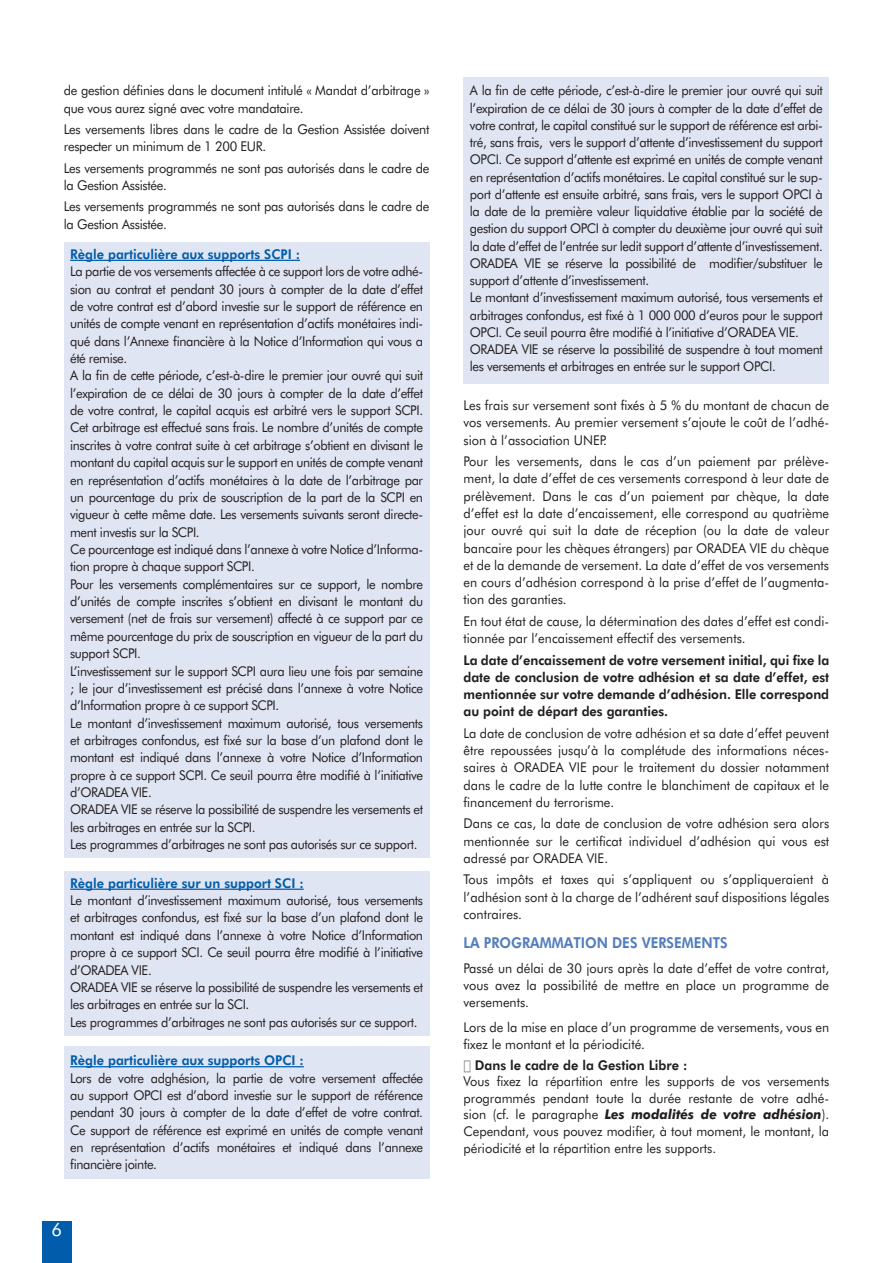
<style>
.page{position:relative;width:893px;height:1263px;background:#fff}
.page>*{position:absolute;margin:0;border:0;box-sizing:border-box;transform-origin:0 0}
.t1{font:18px "Futura BT";color:#fff}
.t2{font:800 15px "Futura BT";color:#517dbd;scale:.9 1}
.t3{font:13.5px/17.4px "Futura BT";letter-spacing:-.03em;color:#231f20;text-align:justify;scale:.95 1}
.t4{font:800 13.5px/17.2px "Futura BT";color:#231f20;text-align:justify;scale:.95 1}
.t5{font:13.5px/17.2px "Futura BT";color:#231f20;scale:.95 1}
.t6{font:800 13.5px "Futura BT";color:#015dab;scale:.95 1}
.s1{color:#808285}
.s2{font-weight:700;font-style:italic}
</style>
<div class="page">
<div style="left:43px;top:1221px;width:29px;height:42px;background:#015dab"></div>
<div style="left:64px;top:1046px;width:365px;height:133px;background:#e0e5f3"></div>
<div style="left:64px;top:871px;width:365px;height:165px;background:#e0e5f3"></div>
<div style="left:64px;top:242px;width:365px;height:616px;background:#e0e5f3"></div>
<div style="left:463px;top:77px;width:366px;height:307px;background:#e0e5f3"></div>
<hr style="left:70px;top:260px;width:230px;height:1px;background:#015dab">
<hr style="left:70px;top:888px;width:234px;height:2px;background:#015dab">
<hr style="left:70px;top:1066px;width:234px;height:1px;background:#015dab">
<p class="t3" style="left:64px;top:82px;width:386px">de gestion définies dans le document intitulé « Mandat d’arbitrage » que vous aurez signé avec votre mandataire.</p>
<p class="t3" style="left:64px;top:120px;width:386px">Les versements libres dans le cadre de la Gestion Assistée doivent respecter un minimum de 1 200 EUR.</p>
<p class="t3" style="left:64px;top:159px;width:386px">Les versements programmés ne sont pas autorisés dans le cadre de la Gestion Assistée.</p>
<p class="t3" style="left:64px;top:198px;width:386px">Les versements programmés ne sont pas autorisés dans le cadre de la Gestion Assistée.</p>
<p class="t6" style="left:70px;top:246px;width:243px">Règle particulière aux supports SCPI :</p>
<p class="t3" style="left:70px;top:263px;width:373px">La partie de vos versements affectée à ce support lors de votre adhé&shy;sion au contrat et pendant 30 jours à compter de la date d’effet de votre contrat est d’abord investie sur le support de référence en unités de compte venant en représentation d’actifs monétaires indi&shy;qué dans l’Annexe financière à la Notice d’Information qui vous a été remise.</p>
<p class="t3" style="left:70px;top:367px;width:373px">A la fin de cette période, c’est-à-dire le premier jour ouvré qui suit l’expiration de ce délai de 30 jours à compter de la date d’effet de votre contrat, le capital acquis est arbitré vers le support SCPI.<br>Cet arbitrage est effectué sans frais. Le nombre d’unités de compte inscrites à votre contrat suite à cet arbitrage s’obtient en divisant le montant du capital acquis sur le support en unités de compte venant en représentation d’actifs monétaires à la date de l’arbitrage par un pourcentage du prix de souscription de la part de la SCPI en vigueur à cette même date. Les versements suivants seront directe&shy;ment investis sur la SCPI.</p>
<p class="t3" style="left:70px;top:540px;width:373px">Ce pourcentage est indiqué dans l’annexe à votre Notice d’Informa&shy;tion propre à chaque support SCPI.</p>
<p class="t3" style="left:70px;top:575px;width:373px">Pour les versements complémentaires sur ce support, le nombre d’unités de compte inscrites s’obtient en divisant le montant du versement (net de frais sur versement) affecté à ce support par ce même pourcentage du prix de souscription en vigueur de la part du support SCPI.</p>
<p class="t3" style="left:70px;top:662px;width:373px">L’investissement sur le support SCPI aura lieu une fois par semaine ; le jour d’investissement est précisé dans l’annexe à votre Notice d’Information propre à ce support SCPI.</p>
<p class="t3" style="left:70px;top:714px;width:373px">Le montant d’investissement maximum autorisé, tous versements et arbitrages confondus, est fixé sur la base d’un plafond dont le montant est indiqué dans l’annexe à votre Notice d’Information propre à ce support SCPI. Ce seuil pourra être modifié à l’initiative d’ORADEA VIE.</p>
<p class="t3" style="left:70px;top:801px;width:373px">ORADEA VIE se réserve la possibilité de suspendre les versements et les arbitrages en entrée sur la SCPI.</p>
<p class="t3" style="left:70px;top:835px;width:367px">Les programmes d’arbitrages ne sont pas autorisés sur ce support.</p>
<p class="t6" style="left:70px;top:875px;width:247px">Règle particulière sur un support SCI :</p>
<p class="t3" style="left:70px;top:891px;width:373px">Le montant d’investissement maximum autorisé, tous versements et arbitrages confondus, est fixé sur la base d’un plafond dont le montant est indiqué dans l’annexe à votre Notice d’Information propre à ce support SCI. Ce seuil pourra être modifié à l’initiative d’ORADEA VIE.</p>
<p class="t3" style="left:70px;top:978px;width:373px">ORADEA VIE se réserve la possibilité de suspendre les versements et les arbitrages en entrée sur la SCI.</p>
<p class="t3" style="left:70px;top:1013px;width:367px">Les programmes d’arbitrages ne sont pas autorisés sur ce support.</p>
<p class="t6" style="left:70px;top:1052px;width:247px">Règle particulière aux supports OPCI :</p>
<p class="t3" style="left:70px;top:1069px;width:373px">Lors de votre adghésion, la partie de votre versement affectée au support OPCI est d’abord investie sur le support de référence pendant 30 jours à compter de la date d’effet de votre contrat.<br>Ce support de référence est exprimé en unités de compte venant en représentation d’actifs monétaires et indiqué dans l’annexe financière jointe.</p>
<h1 class="t1" style="left:51px;top:1219px;width:12px">6</h1>
<p class="t3" style="left:470px;top:82px;width:373px">A la fin de cette période, c’est-à-dire le premier jour ouvré qui suit l’expiration de ce délai de 30 jours à compter de la date d’effet de votre contrat, le capital constitué sur le support de référence est arbi&shy;tré, sans frais, vers le support d’attente d’investissement du support OPCI. Ce support d’attente est exprimé en unités de compte venant en représentation d’actifs monétaires. Le capital constitué sur le sup&shy;port d’attente est ensuite arbitré, sans frais, vers le support OPCI à la date de la première valeur liquidative établie par la société de gestion du support OPCI à compter du deuxième jour ouvré qui suit la date d’effet de l’entrée sur ledit support d’attente d’investissement.</p>
<p class="t3" style="left:470px;top:254px;width:373px">ORADEA VIE se réserve la possibilité de modifier/substituer le support d’attente d’investissement.</p>
<p class="t3" style="left:470px;top:289px;width:373px">Le montant d’investissement maximum autorisé, tous versements et arbitrages confondus, est fixé à 1 000 000 d’euros pour le support OPCI. Ce seuil pourra être modifié à l’initiative d’ORADEA VIE.</p>
<p class="t3" style="left:470px;top:341px;width:373px">ORADEA VIE se réserve la possibilité de suspendre à tout moment les versements et arbitrages en entrée sur le support OPCI.</p>
<p class="t3" style="left:463px;top:397px;width:386px">Les frais sur versement sont fixés à 5 % du montant de chacun de vos versements. Au premier versement s’ajoute le coût de l’adhé&shy;sion à l’association UNEP.</p>
<p class="t3" style="left:463px;top:453px;width:386px">Pour les versements, dans le cas d’un paiement par prélève&shy;ment, la date d’effet de ces versements correspond à leur date de prélèvement. Dans le cas d’un paiement par chèque, la date d’effet est la date d’encaissement, elle correspond au quatrième jour ouvré qui suit la date de réception (ou la date de valeur bancaire pour les chèques étrangers) par ORADEA VIE du chèque et de la demande de versement. La date d’effet de vos versements en cours d’adhésion correspond à la prise d’effet de l’augmenta&shy;tion des garanties.</p>
<p class="t5" style="left:463px;top:612px;width:386px">En tout état de cause, la détermination des dates d’effet est condi&shy;tionnée par l’encaissement effectif des versements.</p>
<p class="t4" style="left:463px;top:651px;width:386px">La date d’encaissement de votre versement initial, qui fixe la date de conclusion de votre adhésion et sa date d’effet, est mentionnée sur votre demande d’adhésion. Elle correspond au point de départ des garanties.</p>
<p class="t3" style="left:463px;top:724px;width:386px">La date de conclusion de votre adhésion et sa date d’effet peuvent être repoussées jusqu’à la complétude des informations néces&shy;saires à ORADEA VIE pour le traitement du dossier notamment dans le cadre de la lutte contre le blanchiment de capitaux et le financement du terrorisme.</p>
<p class="t3" style="left:463px;top:815px;width:386px">Dans ce cas, la date de conclusion de votre adhésion sera alors mentionnée sur le certificat individuel d’adhésion qui vous est adressé par ORADEA VIE.</p>
<p class="t3" style="left:463px;top:871px;width:386px">Tous impôts et taxes qui s’appliquent ou s’appliqueraient à l’adhésion sont à la charge de l’adhérent sauf dispositions légales contraires.</p>
<p class="t2" style="left:463px;top:934px;width:295px">LA PROGRAMMATION DES VERSEMENTS</p>
<p class="t3" style="left:463px;top:960px;width:386px;line-height:16.6px">Passé un délai de 30 jours après la date d’effet de votre contrat, vous avez la possibilité de mettre en place un programme de versements.</p>
<p class="t5" style="left:463px;top:1019px;width:386px;line-height:16.6px">Lors de la mise en place d’un programme de versements, vous en fixez le montant et la périodicité.</p>
<p class="t4" style="left:463px;top:1056px;width:237px"><span class="s1">■</span> Dans le cadre de la Gestion Libre :</p>
<p class="t3" style="left:463px;top:1073px;width:386px;line-height:16.6px">Vous fixez la répartition entre les supports de vos versements programmés pendant toute la durée restante de votre adhé&shy;sion (cf. le paragraphe <span class="s2">Les modalités de votre adhésion</span>).<br>Cependant, vous pouvez modifier, à tout moment, le montant, la périodicité et la répartition entre les supports.</p>
</div>
